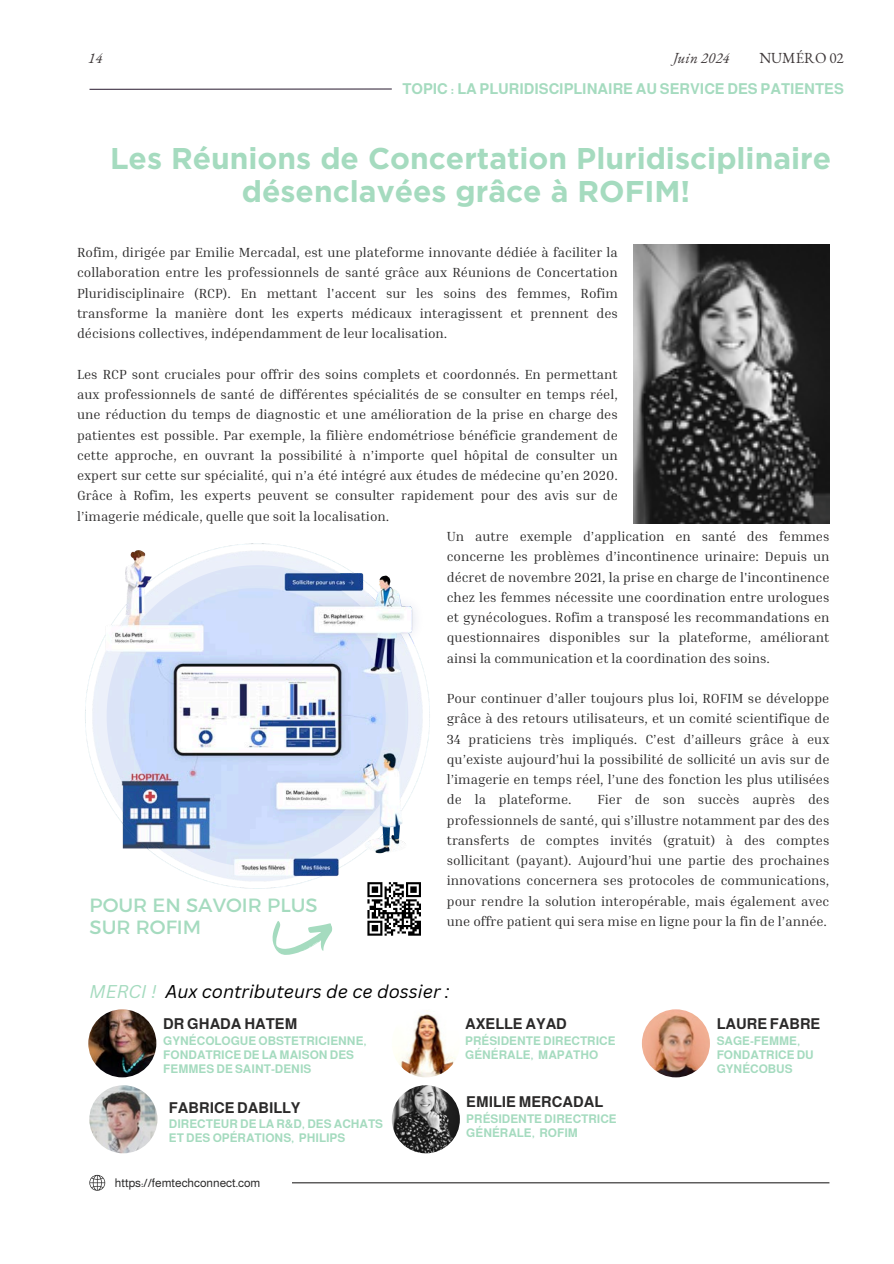
<style>
.page{position:relative;width:894px;height:1264px;background:#fff}
.page>*{position:absolute;margin:0;border:0;box-sizing:border-box;transform-origin:0 0}
.t1{font:700 30px/32.7px "Gotham";color:#a5dbbf;text-align:center}
.t2{font:19.5px/22.5px "Kief Montaser Regular";color:#a5dbbf}
.t3{font:italic 18px "Canva Sans";color:#000}
.t4{font:700 15px "Almarai";color:#2b2a2a}
.t5{font:700 15px "Almarai";color:#a5dbbf}
.t6{font:italic 15px "EB Garamond";color:#3f393a}
.t7{font:15px "EB Garamond";color:#3f393a}
.t8{font:13.5px/20.2px "Inria Serif";color:#2b2a2a;text-align:justify}
.t9{font:700 12px/14px "Almarai";color:#a5dbbf}
.t10{font:12px "Almarai";color:#2b2a2a}
.s1{color:#a5dbbf}
</style>
<div class="page">
<svg style="left:89px;top:1174px;width:16px;height:16px"></svg>
<hr style="left:292px;top:1182px;width:537px;height:1px;background:#2b2a2a">
<hr style="left:89px;top:88px;width:302px;height:2px;background:#3f3245">
<img style="left:633px;top:244px;width:195px;height:279px">
<img style="left:85px;top:543px;width:345px;height:346px">
<svg style="left:272px;top:921px;width:61px;height:34px"></svg>
<div style="left:363px;top:877px;width:62px;height:63px;background:#fff"></div>
<svg style="left:367px;top:882px;width:54px;height:53px"></svg>
<img style="left:88px;top:1009px;width:68px;height:68px;border-radius:50%">
<img style="left:89px;top:1085px;width:68px;height:68px;border-radius:50%">
<img style="left:391px;top:1085px;width:69px;height:68px;border-radius:50%">
<img style="left:391px;top:1009px;width:69px;height:68px;border-radius:50%">
<img style="left:641px;top:1009px;width:68px;height:68px;border-radius:50%">
<p class="t6" style="left:88px;top:48px;width:16px">14</p>
<p class="t6" style="left:673px;top:48px;width:58px">Juin 2024</p>
<p class="t7" style="left:759px;top:48px;width:86px">NUMÉRO 02</p>
<p class="t5" style="left:402px;top:80px;width:443px">TOPIC : LA PLURIDISCIPLINAIRE AU SERVICE DES PATIENTES</p>
<h1 class="t1" style="left:110px;top:142px;width:722px">Les Réunions de Concertation Pluridisciplinaire désenclavées grâce à ROFIM!</h1>
<p class="t8" style="left:77px;top:242px;width:542px">Rofim, dirigée par Emilie Mercadal, est une plateforme innovante dédiée à faciliter la collaboration entre les professionnels de santé grâce aux Réunions de Concertation Pluridisciplinaire (RCP). En mettant l'accent sur les soins des femmes, Rofim transforme la manière dont les experts médicaux interagissent et prennent des décisions collectives, indépendamment de leur localisation.</p>
<p class="t8" style="left:77px;top:363px;width:542px">Les RCP sont cruciales pour offrir des soins complets et coordonnés. En permettant</p>
<p class="t8" style="left:77px;top:384px;width:542px">aux professionnels de santé de différentes spécialités de se consulter en temps réel,</p>
<p class="t8" style="left:77px;top:404px;width:542px">une réduction du temps de diagnostic et une amélioration de la prise en charge des</p>
<p class="t8" style="left:77px;top:424px;width:542px">patientes est possible. Par exemple, la filière endométriose bénéficie grandement de</p>
<p class="t8" style="left:77px;top:444px;width:542px">cette approche, en ouvrant la possibilité à n’importe quel hôpital de consulter un</p>
<p class="t8" style="left:77px;top:465px;width:542px">expert sur cette sur spécialité, qui n’a été intégré aux études de médecine qu’en 2020.</p>
<p class="t8" style="left:77px;top:485px;width:542px">Grâce à Rofim, les experts peuvent se consulter rapidement pour des avis sur de</p>
<p class="t8" style="left:77px;top:505px;width:314px">l’imagerie médicale, quelle que soit la localisation.</p>
<p class="t8" style="left:446px;top:526px;width:384px">Un autre exemple d’application en santé des femmes</p>
<p class="t8" style="left:446px;top:546px;width:384px">concerne les problèmes d’incontinence urinaire: Depuis un</p>
<p class="t8" style="left:446px;top:566px;width:384px">décret de novembre 2021, la prise en charge de l'incontinence</p>
<p class="t8" style="left:446px;top:586px;width:384px">chez les femmes nécessite une coordination entre urologues</p>
<p class="t8" style="left:446px;top:607px;width:384px">et gynécologues. Rofim a transposé les recommandations en</p>
<p class="t8" style="left:446px;top:627px;width:384px">questionnaires disponibles sur la plateforme, améliorant</p>
<p class="t8" style="left:446px;top:647px;width:324px">ainsi la communication et la coordination des soins.</p>
<p class="t8" style="left:446px;top:688px;width:384px">Pour continuer d’aller toujours plus loi, ROFIM se développe grâce à des retours utilisateurs, et un comité scientifique de 34 praticiens très impliqués. C’est d’ailleurs grâce à eux qu’existe aujourd’hui la possibilité de sollicité un avis sur de l’imagerie en temps réel, l’une des fonction les plus utilisées de la plateforme.</p>
<p class="t8" style="left:446px;top:789px;width:384px;text-indent:151px">Fier de son succès auprès des professionnels de santé, qui s’illustre notamment par des des transferts de comptes invités (gratuit) à des comptes sollicitant (payant). Aujourd’hui une partie des prochaines innovations concernera ses protocoles de communications, pour rendre la solution interopérable, mais également avec une offre patient qui sera mise en ligne pour la fin de l’année.</p>
<h2 class="t2" style="left:89px;top:893px;width:230px">POUR EN SAVOIR PLUS<br>SUR ROFIM</h2>
<h3 class="t3" style="left:89px;top:978px;width:361px"><span class="s1">MERCI !</span> Aux contributeurs de ce dossier :</h3>
<p class="t4" style="left:163px;top:1015px;width:135px">DR GHADA HATEM</p>
<p class="t9" style="left:163px;top:1033px;width:205px">GYNÉCOLOGUE OBSTETRICIENNE,<br>FONDATRICE DE LA MAISON DES<br>FEMMES DE SAINT-DENIS</p>
<p class="t4" style="left:169px;top:1099px;width:133px">FABRICE DABILLY</p>
<p class="t9" style="left:169px;top:1117px;width:216px">DIRECTEUR DE LA R&amp;D, DES ACHATS<br>ET DES OPÉRATIONS, PHILIPS</p>
<p class="t10" style="left:115px;top:1175px;width:147px">https://femtechconnect.com</p>
<p class="t4" style="left:465px;top:1015px;width:103px">AXELLE AYAD</p>
<p class="t4" style="left:716px;top:1015px;width:105px">LAURE FABRE</p>
<p class="t9" style="left:716px;top:1033px;width:99px">SAGE-FEMME,<br>FONDATRICE DU<br>GYNÉCOBUS</p>
<p class="t9" style="left:465px;top:1033px;width:152px">PRÉSIDENTE DIRECTRICE<br>GÉNÉRALE, MAPATHO</p>
<p class="t4" style="left:466px;top:1093px;width:138px">EMILIE MERCADAL</p>
<p class="t9" style="left:466px;top:1111px;width:152px">PRÉSIDENTE DIRECTRICE<br>GÉNÉRALE, ROFIM</p>
</div>
